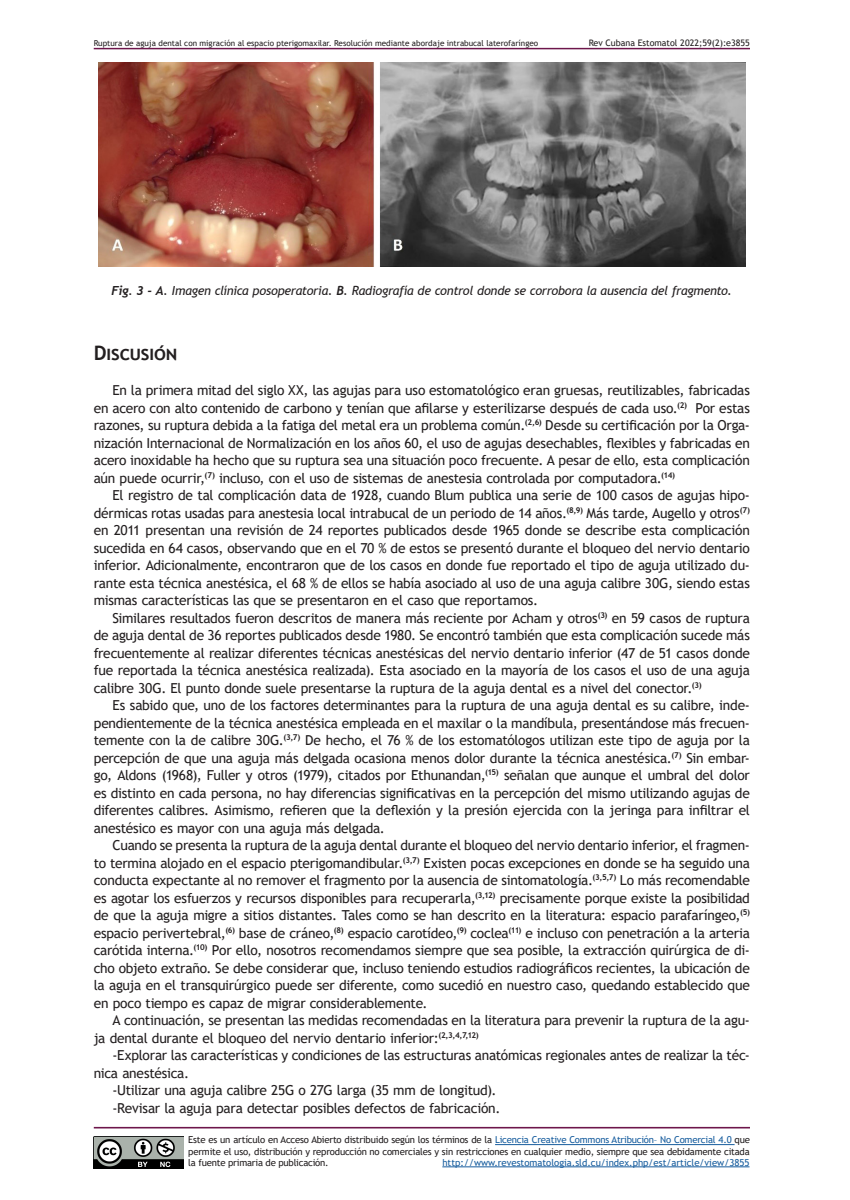
<style>
.page{position:relative;width:850px;height:1200px;background:#fff}
.page>*{position:absolute;margin:0;border:0;box-sizing:border-box;transform-origin:0 0}
._01_Val{font:700 20px "Trebuchet MS";color:#231f20}
._00_Cuerpo_de_texto{font:13.75px/17.5px "Trebuchet MS";letter-spacing:-.02em;color:#231f20;text-align:justify}
.Textos_figura_y_tabl{font:italic 12.5px "Trebuchet MS";letter-spacing:-.02em;color:#231f20}
.t1{font:9.56px/11.5px "Trebuchet MS";letter-spacing:-.02em;color:#231f20;text-align:justify}
.t2{font:9.56px "Trebuchet MS";color:#175d9e}
.t3{font:8.94px "Trebuchet MS";color:#231f20}
.t4{font:8.12px "Trebuchet MS";color:#231f20}
.s1{font-family:"Trebuchet";font-weight:700}
.s2{color:#175d9e}
</style>
<div class="page">
<hr style="left:495px;top:1144px;width:240px;height:1px;background:#175d9e">
<hr style="left:442px;top:1167px;width:308px;height:1px;background:#175d9e">
<img style="left:94px;top:1136px;width:90px;height:33px">
<hr style="left:94px;top:1127px;width:656px;height:1px;background:#6d164b">
<hr style="left:94px;top:48px;width:656px;height:1px;background:#6d164b">
<img style="left:98px;top:63px;width:648px;height:204px">
<p class="t4" style="left:94px;top:38px;width:446px">Ruptura de aguja dental con migración al espacio pterigomaxilar. Resolución mediante abordaje intrabucal laterofaríngeo</p>
<p class="t3" style="left:589px;top:37px;width:163px">Rev Cubana Estomatol 2022;59(2):e3855</p>
<p class="Textos_figura_y_tabl" style="left:112px;top:283px;width:622px"><span class="s1">Fig. 3 - A</span>. Imagen clínica posoperatoria. <span class="s1">B</span>. Radiografía de control donde se corrobora la ausencia del fragmento.</p>
<p class="_01_Val" style="left:94px;top:340px;width:85px">Discusión</p>
<p class="_00_Cuerpo_de_texto" style="left:94px;top:381px;width:658px;text-indent:19px">En la primera mitad del siglo XX, las agujas para uso estomatológico eran gruesas, reutilizables, fabricadas en acero con alto contenido de carbono y tenían que afilarse y esterilizarse después de cada uso.<sup>(2)</sup> Por estas razones, su ruptura debida a la fatiga del metal era un problema común.<sup>(2,6)</sup> Desde su certificación por la Orga&shy;nización Internacional de Normalización en los años 60, el uso de agujas desechables, flexibles y fabricadas en acero inoxidable ha hecho que su ruptura sea una situación poco frecuente. A pesar de ello, esta complicación aún puede ocurrir,<sup>(7)</sup> incluso, con el uso de sistemas de anestesia controlada por computadora.<sup>(14)</sup></p>
<p class="_00_Cuerpo_de_texto" style="left:94px;top:486px;width:658px;text-indent:19px">El registro de tal complicación data de 1928, cuando Blum publica una serie de 100 casos de agujas hipo&shy;dérmicas rotas usadas para anestesia local intrabucal de un periodo de 14 años.<sup>(8,9)</sup> Más tarde, Augello y otros<sup>(7) </sup>en 2011 presentan una revisión de 24 reportes publicados desde 1965 donde se describe esta complicación sucedida en 64 casos, observando que en el 70 % de estos se presentó durante el bloqueo del nervio dentario inferior. Adicionalmente, encontraron que de los casos en donde fue reportado el tipo de aguja utilizado du&shy;rante esta técnica anestésica, el 68 % de ellos se había asociado al uso de una aguja calibre 30G, siendo estas mismas características las que se presentaron en el caso que reportamos.</p>
<p class="_00_Cuerpo_de_texto" style="left:94px;top:609px;width:658px;text-indent:19px">Similares resultados fueron descritos de manera más reciente por Acham y otros<sup>(3)</sup> en 59 casos de ruptura de aguja dental de 36 reportes publicados desde 1980. Se encontró también que esta complicación sucede más frecuentemente al realizar diferentes técnicas anestésicas del nervio dentario inferior (47 de 51 casos donde fue reportada la técnica anestésica realizada). Esta asociado en la mayoría de los casos el uso de una aguja calibre 30G. El punto donde suele presentarse la ruptura de la aguja dental es a nivel del conector.<sup>(3)</sup></p>
<p class="_00_Cuerpo_de_texto" style="left:94px;top:696px;width:658px;text-indent:19px">Es sabido que, uno de los factores determinantes para la ruptura de una aguja dental es su calibre, inde&shy;pendientemente de la técnica anestésica empleada en el maxilar o la mandíbula, presentándose más frecuen&shy;temente con la de calibre 30G.<sup>(3,7)</sup> De hecho, el 76 % de los estomatólogos utilizan este tipo de aguja por la percepción de que una aguja más delgada ocasiona menos dolor durante la técnica anestésica.<sup>(7)</sup> Sin embar&shy;go, Aldons (1968), Fuller y otros (1979), citados por Ethunandan,<sup>(15)</sup> señalan que aunque el umbral del dolor es distinto en cada persona, no hay diferencias significativas en la percepción del mismo utilizando agujas de diferentes calibres. Asimismo, refieren que la deflexión y la presión ejercida con la jeringa para infiltrar el anestésico es mayor con una aguja más delgada.</p>
<p class="_00_Cuerpo_de_texto" style="left:94px;top:836px;width:658px;text-indent:19px">Cuando se presenta la ruptura de la aguja dental durante el bloqueo del nervio dentario inferior, el fragmen&shy;to termina alojado en el espacio pterigomandibular.<sup>(3,7)</sup> Existen pocas excepciones en donde se ha seguido una conducta expectante al no remover el fragmento por la ausencia de sintomatología.<sup>(3,5,7)</sup> Lo más recomendable es agotar los esfuerzos y recursos disponibles para recuperarla,<sup>(3,12)</sup> precisamente porque existe la posibilidad de que la aguja migre a sitios distantes. Tales como se han descrito en la literatura: espacio parafaríngeo,<sup>(5) </sup>espacio perivertebral,<sup>(6)</sup> base de cráneo,<sup>(8)</sup> espacio carotídeo,<sup>(9)</sup> coclea<sup>(11)</sup> e incluso con penetración a la arteria carótida interna.<sup>(10)</sup> Por ello, nosotros recomendamos siempre que sea posible, la extracción quirúrgica de di&shy;cho objeto extraño. Se debe considerar que, incluso teniendo estudios radiográficos recientes, la ubicación de la aguja en el transquirúrgico puede ser diferente, como sucedió en nuestro caso, quedando establecido que en poco tiempo es capaz de migrar considerablemente.</p>
<p class="_00_Cuerpo_de_texto" style="left:94px;top:1011px;width:658px;text-indent:19px">A continuación, se presentan las medidas recomendadas en la literatura para prevenir la ruptura de la agu&shy;ja dental durante el bloqueo del nervio dentario inferior:<sup>(2,3,4,7,12)</sup></p>
<p class="_00_Cuerpo_de_texto" style="left:94px;top:1046px;width:658px;text-indent:19px">-Explorar las características y condiciones de las estructuras anatómicas regionales antes de realizar la téc&shy;nica anestésica.</p>
<p class="_00_Cuerpo_de_texto" style="left:113px;top:1081px;width:386px">-Utilizar una aguja calibre 25G o 27G larga (35 mm de longitud).</p>
<p class="_00_Cuerpo_de_texto" style="left:113px;top:1099px;width:389px">-Revisar la aguja para detectar posibles defectos de fabricación.</p>
<p class="t1" style="left:188px;top:1134px;width:563px">Este es un artículo en Acceso Abierto distribuido según los términos de la <span class="s2">Licencia Creative Commons Atribución– No Comercial 4.0</span> que permite el uso, distribución y reproducción no comerciales y sin restricciones en cualquier medio, siempre que sea debidamente citada la fuente primaria de publicación.</p>
<p class="t2" style="left:442px;top:1156px;width:309px">http://www.revestomatologia.sld.cu/index.php/est/article/view/3855</p>
</div>
